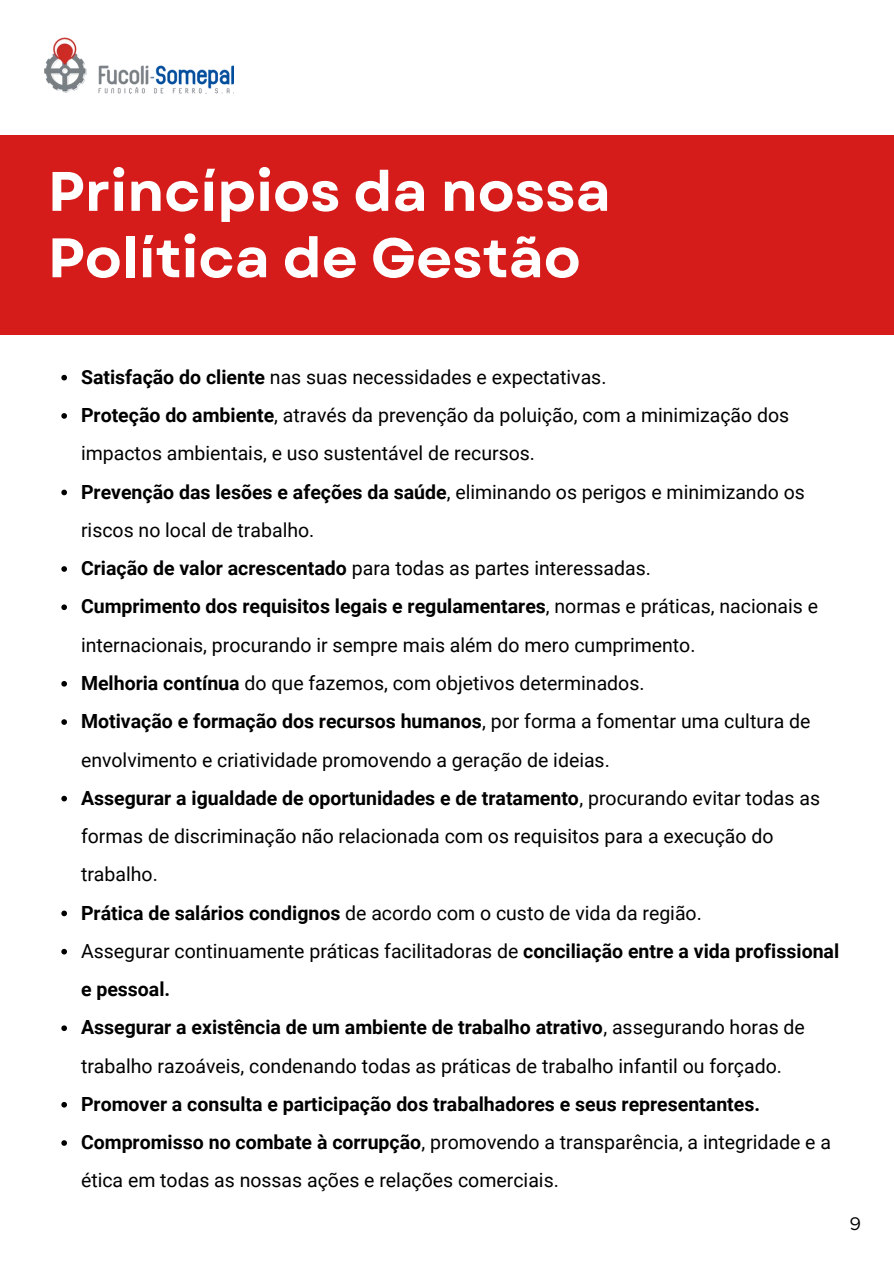
<style>
.page{position:relative;width:894px;height:1264px;background:#fff}
.page>*{position:absolute;margin:0;border:0;box-sizing:border-box;transform-origin:0 0}
.t1{font:700 55.5px/66.3px "Garet";color:#fff}
.t2{font:19.5px/38.2px "Roboto";color:#000}
.t3{font:700 19.5px "Roboto";color:#000}
.t4{font:18px "Gotham";color:#000}
.s1{font-weight:700}
</style>
<div class="page">
<div style="left:0;top:135px;width:893px;height:199px;background:#d61b1b"></div>
<svg style="left:61px;top:375px;width:6px;height:5px"></svg>
<svg style="left:61px;top:413px;width:6px;height:6px"></svg>
<svg style="left:61px;top:489px;width:6px;height:6px"></svg>
<svg style="left:61px;top:566px;width:6px;height:6px"></svg>
<svg style="left:61px;top:604px;width:6px;height:6px"></svg>
<svg style="left:61px;top:681px;width:6px;height:5px"></svg>
<svg style="left:61px;top:719px;width:6px;height:6px"></svg>
<svg style="left:61px;top:795px;width:6px;height:6px"></svg>
<svg style="left:61px;top:910px;width:6px;height:6px"></svg>
<svg style="left:61px;top:948px;width:6px;height:6px"></svg>
<svg style="left:61px;top:1025px;width:6px;height:6px"></svg>
<svg style="left:61px;top:1102px;width:6px;height:5px"></svg>
<svg style="left:61px;top:1140px;width:6px;height:5px"></svg>
<img style="left:44px;top:37px;width:189px;height:57px">
<p class="t1" style="left:48px;top:158px;width:564px">Princípios da nossa<br>Política de Gestão</p>
<h1 class="t2" style="left:81px;top:358px;width:527px"><span class="s1">Satisfação do cliente</span> nas suas necessidades e expectativas.</h1>
<p class="t2" style="left:81px;top:396px;width:709px"><span class="s1">Proteção do ambiente</span>, através da prevenção da poluição, com a minimização dos impactos ambientais, e uso sustentável de recursos.</p>
<p class="t2" style="left:81px;top:473px;width:725px"><span class="s1">Prevenção das lesões e afeções da saúde</span>, eliminando os perigos e minimizando os riscos no local de trabalho.</p>
<p class="t2" style="left:81px;top:549px;width:571px"><span class="s1">Criação de valor acrescentado</span> para todas as partes interessadas.</p>
<p class="t2" style="left:81px;top:587px;width:738px"><span class="s1">Cumprimento dos requisitos legais e regulamentares</span>, normas e práticas, nacionais e internacionais, procurando ir sempre mais além do mero cumprimento.</p>
<p class="t2" style="left:81px;top:664px;width:565px"><span class="s1">Melhoria contínua</span> do que fazemos, com objetivos determinados.</p>
<p class="t2" style="left:81px;top:702px;width:730px"><span class="s1">Motivação e formação dos recursos humanos</span>, por forma a fomentar uma cultura de envolvimento e criatividade promovendo a geração de ideias.</p>
<p class="t2" style="left:81px;top:779px;width:740px"><span class="s1">Assegurar a igualdade de oportunidades e de tratamento</span>, procurando evitar todas as formas de discriminação não relacionada com os requisitos para a execução do trabalho.</p>
<p class="t2" style="left:81px;top:893px;width:622px"><span class="s1">Prática de salários condignos</span> de acordo com o custo de vida da região.</p>
<p class="t2" style="left:81px;top:932px;width:759px">Assegurar continuamente práticas facilitadoras de <span class="s1">conciliação entre a vida profissional e pessoal.</span></p>
<p class="t2" style="left:81px;top:1008px;width:725px"><span class="s1">Assegurar a existência de um ambiente de trabalho atrativo</span>, assegurando horas de trabalho razoáveis, condenando todas as práticas de trabalho infantil ou forçado.</p>
<p class="t3" style="left:81px;top:1092px;width:680px">Promover a consulta e participação dos trabalhadores e seus representantes.</p>
<p class="t2" style="left:81px;top:1123px;width:751px"><span class="s1">Compromisso no combate à corrupção</span>, promovendo a transparência, a integridade e a ética em todas as nossas ações e relações comerciais.</p>
<p class="t4" style="left:849px;top:1212px;width:13px">9</p>
</div>
